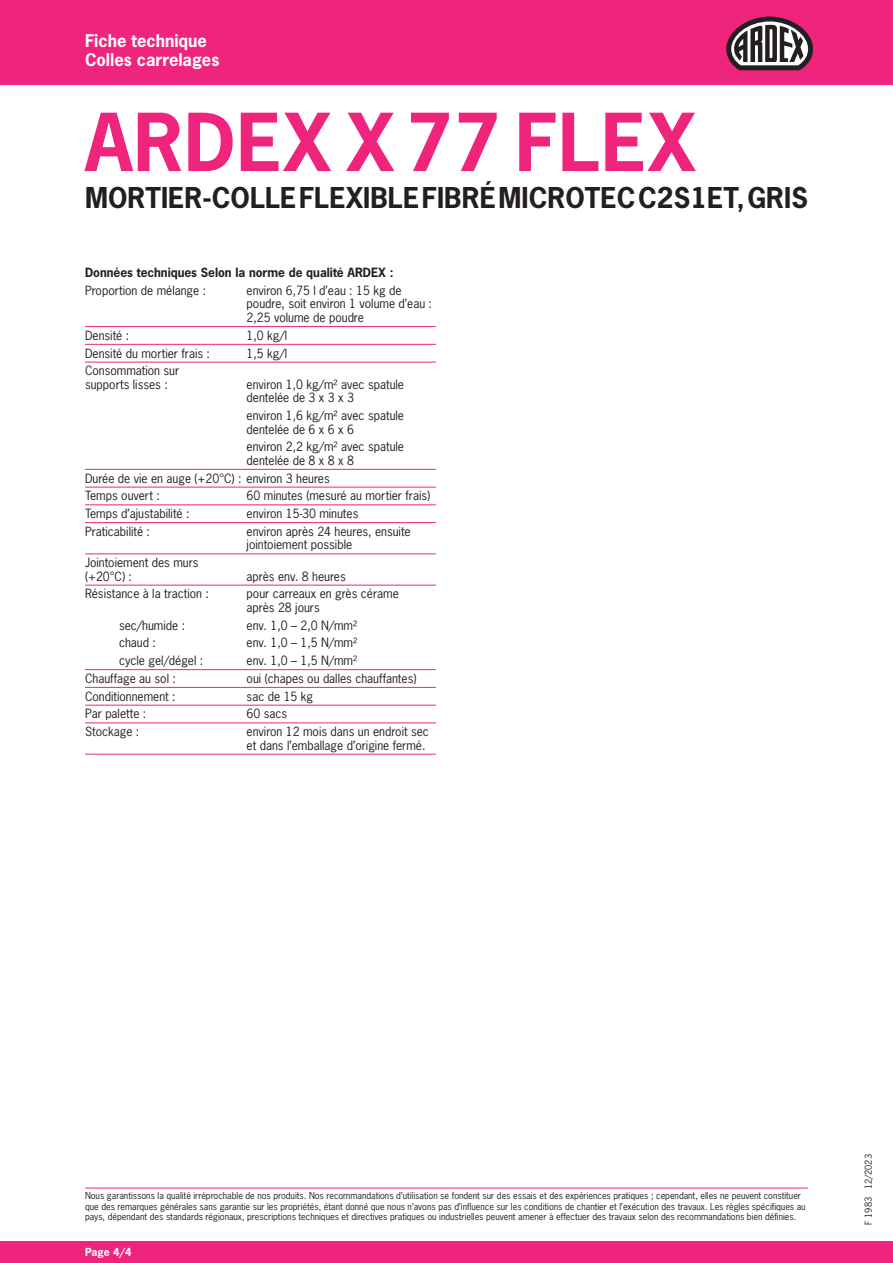
<style>
.page{position:relative;width:893px;height:1263px;background:#fff}
.page>*{position:absolute;margin:0;border:0;box-sizing:border-box;transform-origin:0 0}
.t1{font:700 75px "News Gothic Std";letter-spacing:.015em;color:#ee247d}
.t2{font:700 27px "News Gothic Std";letter-spacing:.005em;color:#231f20}
.t3{font:700 16.5px/19.5px "News Gothic Std";color:#fff}
.t4{font:12px/13.5px "News Gothic Std";color:#231f20}
.t5{font:700 12px "News Gothic Std";color:#231f20}
.t6{font:700 10.5px "News Gothic Std";color:#fff}
.t7{font:9px/10.5px "News Gothic Std";color:#231f20}
</style>
<div class="page">
<div style="left:0;top:0;width:893px;height:85px;background:#ee247d"></div>
<div style="left:0;top:1242px;width:893px;height:21px;background:#ee247d"></div>
<hr style="left:85px;top:326px;width:351px;height:1px;background:#ee247d">
<hr style="left:85px;top:344px;width:351px;height:1px;background:#ee247d">
<hr style="left:85px;top:362px;width:351px;height:1px;background:#ee247d">
<hr style="left:85px;top:469px;width:351px;height:1px;background:#ee247d">
<hr style="left:85px;top:487px;width:351px;height:1px;background:#ee247d">
<hr style="left:85px;top:504px;width:351px;height:1px;background:#ee247d">
<hr style="left:85px;top:522px;width:351px;height:1px;background:#ee247d">
<hr style="left:85px;top:553px;width:351px;height:1px;background:#ee247d">
<hr style="left:85px;top:585px;width:351px;height:1px;background:#ee247d">
<hr style="left:85px;top:669px;width:351px;height:1px;background:#ee247d">
<hr style="left:85px;top:687px;width:351px;height:1px;background:#ee247d">
<hr style="left:85px;top:705px;width:351px;height:1px;background:#ee247d">
<hr style="left:85px;top:722px;width:351px;height:1px;background:#ee247d">
<hr style="left:85px;top:754px;width:351px;height:1px;background:#ee247d">
<svg style="left:726px;top:17px;width:87px;height:53px"></svg>
<hr style="left:85px;top:1188px;width:723px;height:1px;background:#ee247d">
<h3 class="t3" style="left:85px;top:31px;width:136px">Fiche technique<br>Colles carrelages</h3>
<h1 class="t1" style="left:85px;top:93px;width:612px">ARDEX X77 FLEX</h1>
<h2 class="t2" style="left:85px;top:180px;width:724px">MORTIER-COLLE FLEXIBLE FIBRÉ MICROTEC C2S1ET, GRIS</h2>
<p class="t5" style="left:85px;top:265px;width:310px">Données techniques Selon la norme de qualité ARDEX :</p>
<p class="t4" style="left:85px;top:284px;width:123px">Proportion de mélange :</p>
<p class="t4" style="left:247px;top:284px;width:187px">environ 6,75 l d’eau : 15 kg de poudre, soit environ 1 volume d’eau :<br>2,25 volume de poudre</p>
<p class="t4" style="left:85px;top:328px;width:46px">Densité :</p>
<p class="t4" style="left:247px;top:328px;width:42px">1,0 kg/l</p>
<p class="t4" style="left:85px;top:346px;width:127px">Densité du mortier frais :</p>
<p class="t4" style="left:247px;top:346px;width:42px">1,5 kg/l</p>
<p class="t4" style="left:85px;top:364px;width:96px">Consommation sur supports lisses :</p>
<p class="t4" style="left:247px;top:377px;width:159px">environ 1,0 kg/m² avec spatule dentelée de 3 x 3 x 3</p>
<p class="t4" style="left:247px;top:409px;width:159px">environ 1,6 kg/m² avec spatule dentelée de 6 x 6 x 6</p>
<p class="t4" style="left:247px;top:440px;width:159px">environ 2,2 kg/m² avec spatule dentelée de 8 x 8 x 8</p>
<p class="t4" style="left:85px;top:469px;width:246px;line-height:17.7px">Durée de vie en auge (+20°C) : environ 3 heures<br>Temps ouvert :</p>
<p class="t4" style="left:247px;top:489px;width:185px">60 minutes (mesuré au mortier frais)</p>
<p class="t4" style="left:85px;top:507px;width:106px">Temps d’ajustabilité :</p>
<p class="t4" style="left:247px;top:507px;width:113px">environ 15-30 minutes</p>
<p class="t4" style="left:85px;top:524px;width:67px">Praticabilité :</p>
<p class="t4" style="left:247px;top:524px;width:166px">environ après 24 heures, ensuite jointoiement possible</p>
<p class="t4" style="left:85px;top:556px;width:115px">Jointoiement des murs (+20°C) :</p>
<p class="t4" style="left:247px;top:569px;width:101px">après env. 8 heures</p>
<p class="t4" style="left:85px;top:587px;width:126px">Résistance à la traction :</p>
<p class="t4" style="left:247px;top:587px;width:154px">pour carreaux en grès cérame après 28 jours</p>
<p class="t4" style="left:119px;top:618px;width:68px">sec/humide :</p>
<p class="t4" style="left:247px;top:618px;width:112px">env. 1,0 – 2,0 N/mm²</p>
<p class="t4" style="left:119px;top:636px;width:38px">chaud :</p>
<p class="t4" style="left:247px;top:636px;width:112px">env. 1,0 – 1,5 N/mm²</p>
<p class="t4" style="left:119px;top:654px;width:86px">cycle gel/dégel :</p>
<p class="t4" style="left:247px;top:654px;width:112px">env. 1,0 – 1,5 N/mm²</p>
<p class="t4" style="left:85px;top:671px;width:92px">Chauffage au sol :</p>
<p class="t4" style="left:247px;top:671px;width:171px">oui (chapes ou dalles chauffantes)</p>
<p class="t4" style="left:85px;top:689px;width:92px">Conditionnement :</p>
<p class="t4" style="left:247px;top:689px;width:68px">sac de 15 kg</p>
<p class="t4" style="left:85px;top:707px;width:63px">Par palette :</p>
<p class="t4" style="left:247px;top:707px;width:42px">60 sacs</p>
<p class="t4" style="left:85px;top:725px;width:56px">Stockage :</p>
<p class="t4" style="left:247px;top:725px;width:184px">environ 12 mois dans un endroit sec et dans l’emballage d’origine fermé.</p>
<p class="t7" style="left:85px;top:1191px;width:722px">Nous garantissons la qualité irréprochable de nos produits. Nos recommandations d’utilisation se fondent sur des essais et des expériences pratiques ; cependant, elles ne peuvent constituer que des remarques générales sans garantie sur les propriétés, étant donné que nous n’avons pas d’influence sur les conditions de chantier et l’exécution des travaux. Les règles spécifiques au pays, dépendant des standards régionaux, prescriptions techniques et directives pratiques ou industrielles peuvent amener à effectuer des travaux selon des recommandations bien définies.</p>
<p class="t6" style="left:85px;top:1245px;width:48px">Page 4/4</p>
<p class="t7" style="left:863px;top:1225px;width:72px;rotate:-90deg">F 1983 12/2023</p>
</div>
